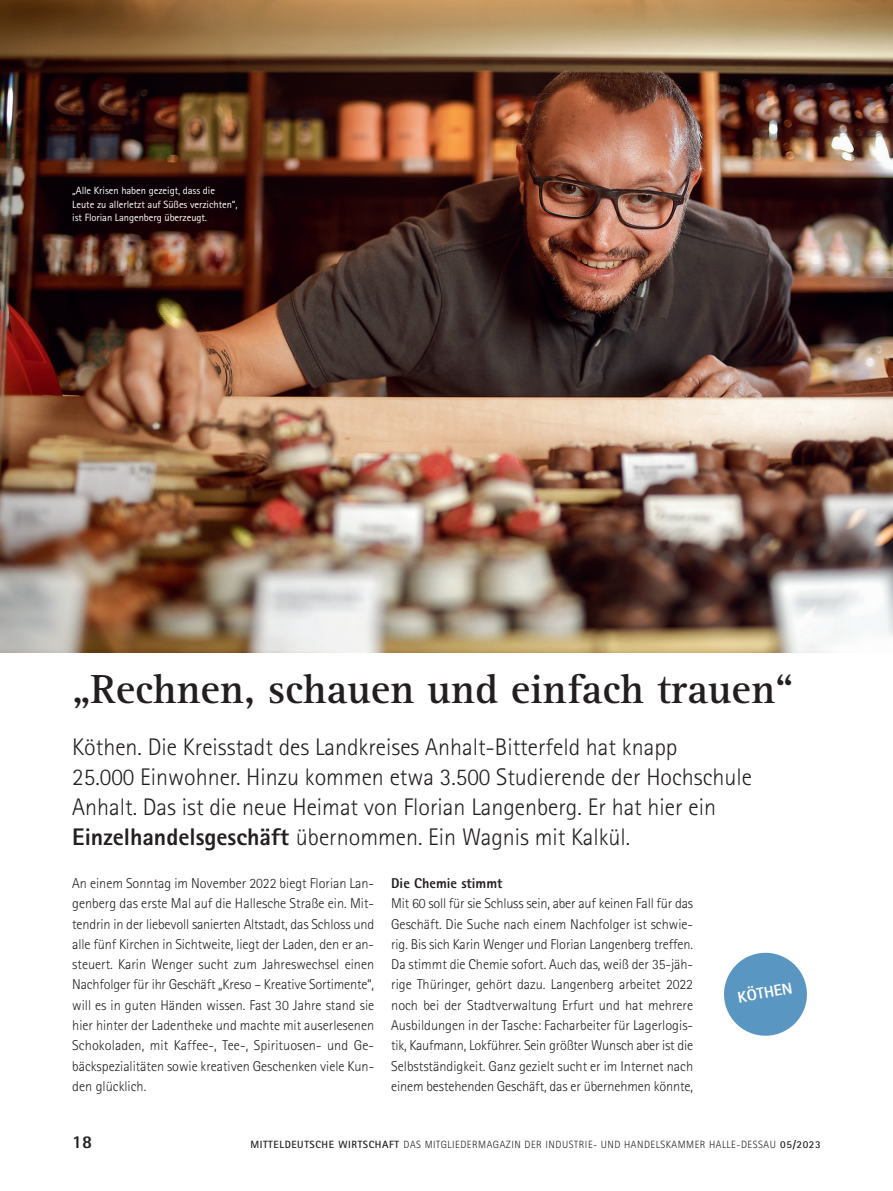
<style>
.page{position:relative;width:893px;height:1191px;background:#fff}
.page>*{position:absolute;margin:0;border:0;box-sizing:border-box;transform-origin:0 0}
.t1{font:700 42px "Rotis Serif";color:#231f20}
.t2{font:300 24px/30px "Rotis Sans Serif";color:#231f20}
.t3{font:800 18px "Rotis Sans Serif";color:#231f20}
.t4{font:800 15.75px "Rotis Sans Serif";color:#fff}
.t5{font:300 14.25px/20.2px "Rotis Sans Serif";letter-spacing:-.005em;color:#231f20;text-align:justify}
.t6{font:800 14.25px "Rotis Sans Serif";color:#231f20}
.t7{font:10.5px/13.5px "Rotis Sans Serif";letter-spacing:-.005em;color:#fff}
.t8{font:300 10.5px "Rotis Sans Serif";letter-spacing:.05em;color:#231f20}
.s1{font-weight:800}
.s2{font-weight:700}
</style>
<div class="page">
<img style="left:0;top:0;width:893px;height:653px">
<svg style="left:724px;top:952px;width:83px;height:84px"></svg>
<p class="t7" style="left:72px;top:185px;width:167px">„Alle Krisen haben gezeigt, dass die<br>Leute zu allerletzt auf Süßes verzichten“, ist Florian Langenberg überzeugt.</p>
<h1 class="t1" style="left:72px;top:674px;width:723px">„Rechnen, schauen und einfach trauen“</h1>
<p class="t2" style="left:72px;top:734px;width:681px">Köthen. Die Kreisstadt des Landkreises Anhalt-Bitterfeld hat knapp<br>25.000 Einwohner. Hinzu kommen etwa 3.500 Studierende der Hochschule Anhalt. Das ist die neue Heimat von Florian Langenberg. Er hat hier ein <span class="s1">Einzelhandelsgeschäft</span> übernommen. Ein Wagnis mit Kalkül.</p>
<p class="t5" style="left:72px;top:874px;width:303px">An einem Sonntag im November 2022 biegt Florian Lan&shy;genberg das erste Mal auf die Hallesche Straße ein. Mit&shy;tendrin in der liebevoll sanierten Altstadt, das Schloss und alle fünf Kirchen in Sichtweite, liegt der Laden, den er an&shy;steuert. Karin Wenger sucht zum Jahreswechsel einen Nachfolger für ihr Geschäft „Kreso – Kreative Sortimente“, will es in guten Händen wissen. Fast 30 Jahre stand sie hier hinter der Ladentheke und machte mit auserlesenen Schokoladen, mit Kaffee-, Tee-, Spirituosen- und Ge&shy;bäckspezialitäten sowie kreativen Geschenken viele Kun&shy;den glücklich.</p>
<p class="t6" style="left:391px;top:878px;width:113px">Die Chemie stimmt</p>
<p class="t5" style="left:391px;top:895px;width:303px">Mit 60 soll für sie Schluss sein, aber auf keinen Fall für das Geschäft. Die Suche nach einem Nachfolger ist schwie&shy;rig. Bis sich Karin Wenger und Florian Langenberg treffen.<br>Da stimmt die Chemie sofort. Auch das, weiß der 35-jäh&shy;rige Thüringer, gehört dazu. Langenberg arbeitet 2022 noch bei der Stadtverwaltung Erfurt und hat mehrere Ausbildungen in der Tasche: Facharbeiter für Lagerlogis&shy;tik, Kaufmann, Lokführer. Sein größter Wunsch aber ist die Selbstständigkeit. Ganz gezielt sucht er im Internet nach einem bestehenden Geschäft, das er übernehmen könnte,</p>
<p class="t4" style="left:737px;top:992px;width:57px;rotate:-10deg">KÖTHEN</p>
<p class="t3" style="left:72px;top:1135px;width:21px">18</p>
<p class="t8" style="left:250px;top:1141px;width:572px"><span class="s2">MITTELDEUTSCHE WIRTSCHAFT</span> DAS MITGLIEDERMAGAZIN DER INDUSTRIE- UND HANDELSKAMMER HALLE-DESSAU <span class="s2">05/2023</span></p>
</div>
